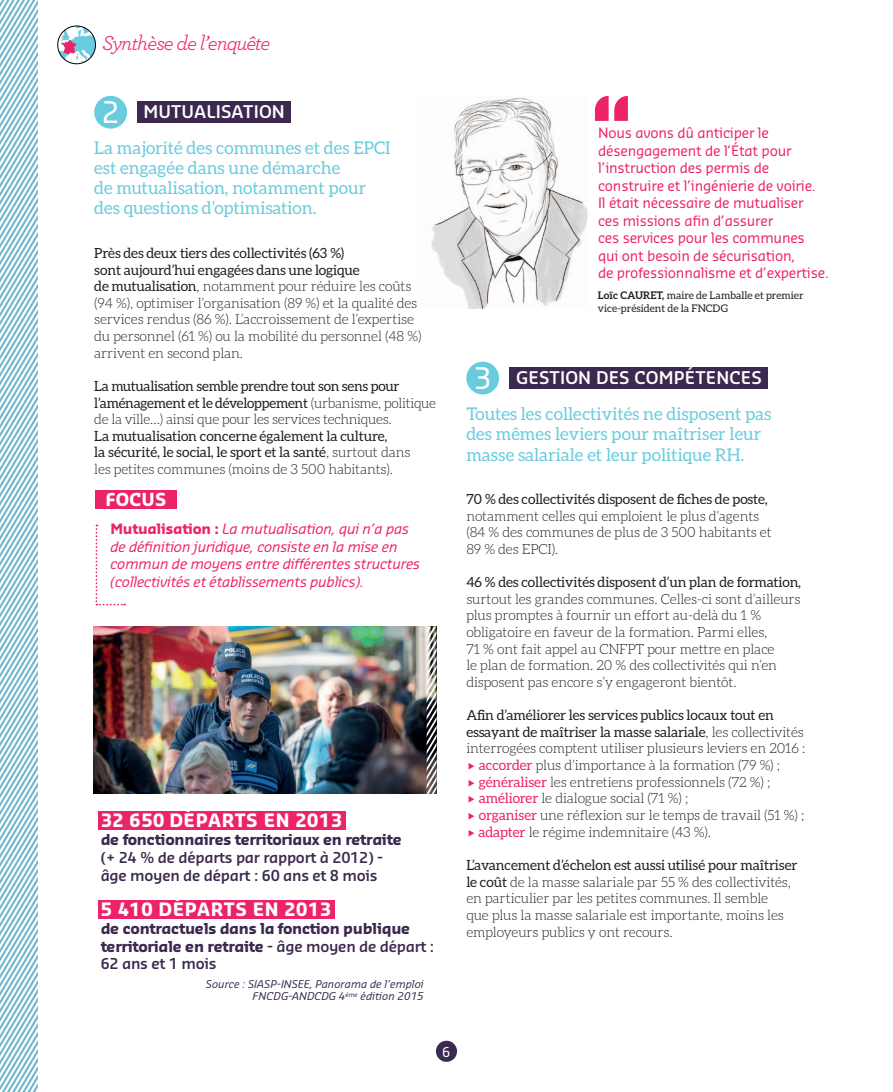
<style>
.page{position:relative;width:893px;height:1092px;background:#fff}
.page>*{position:absolute;margin:0;border:0;box-sizing:border-box;transform-origin:0 0}
.t1{font:italic 21px "Archer";letter-spacing:-.055em;color:#ed236a}
.t2{font:700 18.03px "Sansa Std";letter-spacing:.03em;color:#fff}
.t3{font:17.5px/20.1px "Aleo";color:#69ccde}
.t4{font:700 17.5px "Sansa Std";color:#fff}
.t5{font:600 17.15px "Sansa Std";letter-spacing:.01em;color:#fff}
.t6{font:700 14.7px/17.7px "Sansa Std";color:#3c294f}
.t7{font:600 14.7px/17.7px "Sansa Std";letter-spacing:-.02em;color:#3c294f}
.t8{font:300 14px/16.6px "Aleo";letter-spacing:-.01em;color:#231f20}
.t9{font:14px/16.6px "Aleo";letter-spacing:-.01em;color:#231f20}
.t10{font:14px/17.5px "Sansa Std";letter-spacing:-.015em;color:#ed236a}
.t11{font:italic 14px/17.5px "Sansa Std";letter-spacing:-.015em;color:#ed236a}
.t12{font:13.47px "Sansa Std";color:#fff}
.t13{font:italic 10.5px/12.6px "Sansa Std";color:#3c294f;text-align:right}
.t14{font:10.5px/13.1px "Aleo";color:#231f20}
.s1{font-weight:400;font-size:29.22px}
.s2{font-weight:400}
.s3{font-weight:300}
.s4{font-weight:700;font-style:normal}
.s5{font-weight:600}
.s6{font-weight:700}
.s7{font-weight:400;color:#ed236a}
</style>
<div class="page">
<svg style="left:58px;top:26px;width:38px;height:38px"></svg>
<img style="left:431px;top:97px;width:157px;height:211px">
<svg style="left:0;top:0;width:37px;height:1091px"></svg>
<svg style="left:96px;top:524px;width:29px;height:81px"></svg>
<div style="left:96px;top:490px;width:81px;height:19px;background:#ed236a"></div>
<img style="left:94px;top:626px;width:333px;height:167px">
<svg style="left:427px;top:626px;width:10px;height:167px"></svg>
<svg style="left:595px;top:96px;width:33px;height:25px"></svg>
<div style="left:137px;top:101px;width:154px;height:22px;background:#3c294f"></div>
<div style="left:94px;top:96px;width:33px;height:33px;background:#69ccde;border-radius:50%"></div>
<div style="left:509px;top:367px;width:259px;height:22px;background:#3c294f"></div>
<div style="left:466px;top:361px;width:33px;height:33px;background:#69ccde;border-radius:50%"></div>
<div style="left:98px;top:811px;width:248px;height:18px;background:#ed236a"></div>
<div style="left:98px;top:900px;width:237px;height:18px;background:#ed236a"></div>
<div style="left:436px;top:1040px;width:21px;height:21px;background:#3c294f;border-radius:50%"></div>
<h1 class="t1" style="left:102px;top:28px;width:170px">Synthèse de l’enquête</h1>
<p class="t5" style="left:102px;top:101px;width:185px"><span class="s1">2</span> M utualisation</p>
<p class="t3" style="left:94px;top:137px;width:298px">La majorité des communes et des EPCI est engagée dans une démarche<br>de mutualisation, notamment pour des questions d’optimisation.</p>
<p class="t8" style="left:94px;top:244px;width:329px"><span class="s2">Près des deux tiers des collectivités (63 %)<br>sont aujourd’hui engagées dans une logique<br>de mutualisation</span>, notamment pour réduire les coûts (94 %), optimiser l’organisation (89 %) et la qualité des services rendus (86 %). L’accroissement de l’expertise du personnel (61 %) ou la mobilité du personnel (48 %) arrivent en second plan.</p>
<p class="t9" style="left:94px;top:377px;width:343px">La mutualisation semble prendre tout son sens pour l’aménagement et le développement <span class="s3">(urbanisme, politique de la ville…) ainsi que pour les services techniques.</span></p>
<p class="t9" style="left:94px;top:427px;width:318px">La mutualisation concerne également la culture,<br>la sécurité, le social, le sport et la santé<span class="s3">, surtout dans les petites communes (moins de 3 500 habitants).</span></p>
<p class="t4" style="left:105px;top:488px;width:13px">FOCUS</p>
<p class="t11" style="left:110px;top:519px;width:311px"><span class="s4">Mutualisation :</span> La mutualisation, qui n’a pas de définition juridique, consiste en la mise en commun de moyens entre différentes structures (collectivités et établissements publics).</p>
<p class="t2" style="left:101px;top:808px;width:243px">32 650 départs en 2013</p>
<p class="t6" style="left:101px;top:830px;width:303px">de fonctionnaires territoriaux en retraite</p>
<p class="t7" style="left:101px;top:847px;width:284px">(+ 24 % de départs par rapport à 2012) - âge moyen de départ : 60 ans et 8 mois</p>
<p class="t2" style="left:101px;top:897px;width:232px">5 410 départs en 2013</p>
<p class="t6" style="left:101px;top:918px;width:335px">de contractuels dans la fonction publique territoriale en retraite <span class="s5">- âge moyen de départ :<br>62 ans et 1 mois</span></p>
<p class="t13" style="left:206px;top:976px;width:219px">Source : SIASP-INSEE, Panorama de l’emploi<br>FNCDG-ANDCDG 4<sup>ème</sup> édition 2015</p>
<p class="t10" style="left:598px;top:123px;width:232px">Nous avons dû anticiper le désengagement de l’État pour l’instruction des permis de construire et l’ingénierie de voirie.<br>Il était nécessaire de mutualiser<br>ces missions afin d’assurer<br>ces services pour les communes<br>qui ont besoin de sécurisation,<br>de professionnalisme et d’expertise.</p>
<p class="t14" style="left:598px;top:288px;width:207px"><span class="s6">LOÏC CAURET,</span> maire de Lamballe et premier vice-président de la FNCDG</p>
<p class="t5" style="left:474px;top:366px;width:290px"><span class="s1">3</span> gestion des compétences</p>
<p class="t3" style="left:466px;top:404px;width:306px">Toutes les collectivités ne disposent pas des mêmes leviers pour maîtriser leur masse salariale et leur politique RH.</p>
<p class="t9" style="left:466px;top:490px;width:303px">70 % des collectivités disposent de fiches de poste,</p>
<p class="t8" style="left:466px;top:507px;width:307px">notamment celles qui emploient le plus d’agents (84 % des communes de plus de 3 500 habitants et<br>89 % des EPCI).</p>
<p class="t9" style="left:466px;top:573px;width:336px">46 % des collectivités disposent d’un plan de formation,</p>
<p class="t8" style="left:466px;top:590px;width:336px">surtout les grandes communes. Celles-ci sont d’ailleurs plus promptes à fournir un effort au-delà du 1 % obligatoire en faveur de la formation. Parmi elles,<br>71 % ont fait appel au CNFPT pour mettre en place<br>le plan de formation. 20 % des collectivités qui n’en disposent pas encore s’y engageront bientôt.</p>
<p class="t9" style="left:466px;top:706px;width:309px">Afin d’améliorer les services publics locaux tout en</p>
<p class="t9" style="left:466px;top:723px;width:339px">essayant de maîtriser la masse salariale<span class="s3">, les collectivités</span></p>
<p class="t8" style="left:466px;top:740px;width:340px">interrogées comptent utiliser plusieurs leviers en 2016 :</p>
<p class="t8" style="left:479px;top:756px;width:303px"><span class="s7">accorder</span> plus d’importance à la formation (79 %) ;</p>
<p class="t8" style="left:479px;top:773px;width:293px"><span class="s7">généraliser</span> les entretiens professionnels (72 %) ;</p>
<p class="t8" style="left:479px;top:790px;width:211px"><span class="s7">améliorer</span> le dialogue social (71 %) ;</p>
<p class="t8" style="left:479px;top:806px;width:327px"><span class="s7">organiser</span> une réflexion sur le temps de travail (51 %) ;</p>
<p class="t8" style="left:478px;top:823px;width:234px"><span class="s7">adapter</span> le régime indemnitaire (43 %).</p>
<p class="t8" style="left:466px;top:856px;width:333px"><span class="s2">L’avancement d’échelon est aussi utilisé pour maîtriser le coût</span> de la masse salariale par 55 % des collectivités, en particulier par les petites communes. Il semble<br>que plus la masse salariale est importante, moins les employeurs publics y ont recours.</p>
<p class="t12" style="left:442px;top:1042px;width:10px">6</p>
</div>
